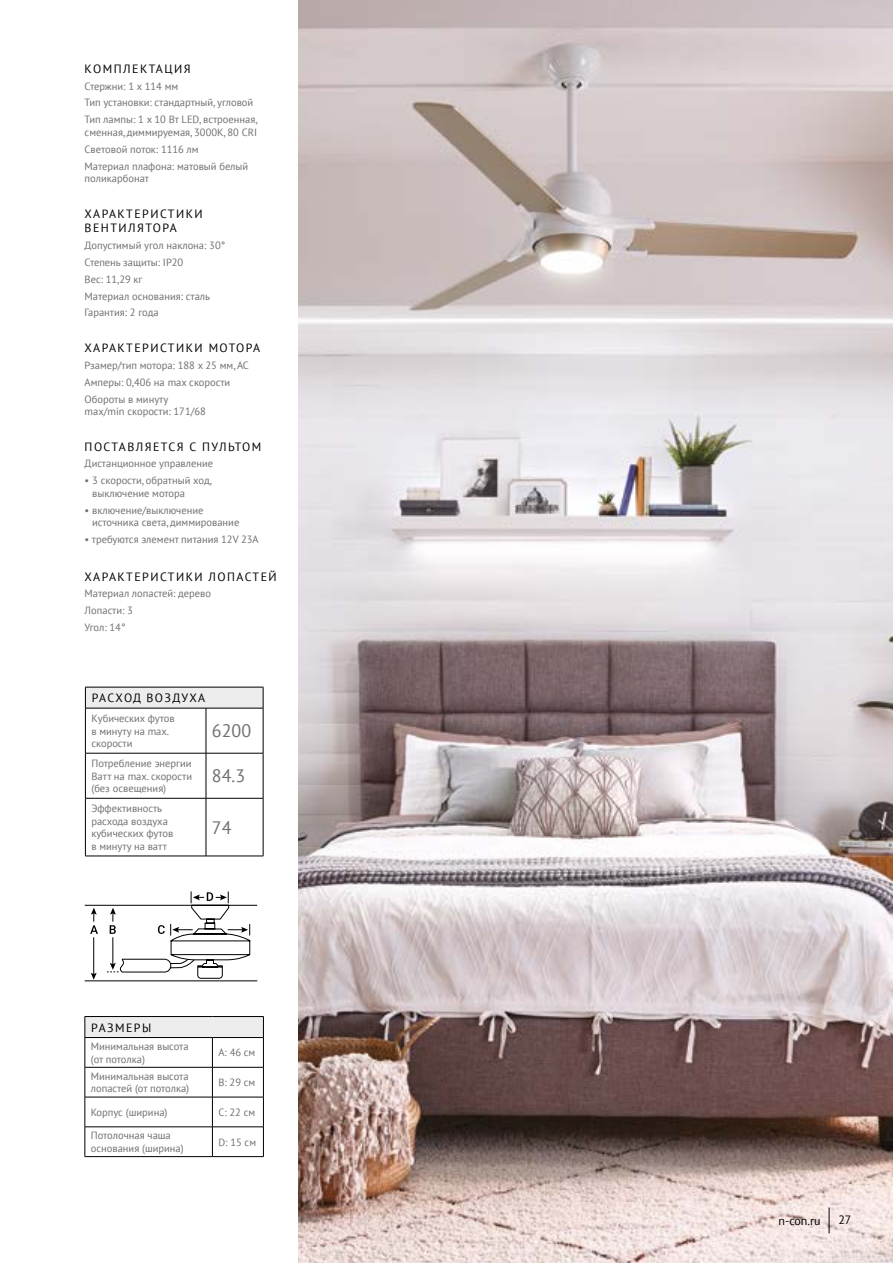
<style>
.page{position:relative;width:893px;height:1263px;background:#fff}
.page>*{position:absolute;margin:0;border:0;box-sizing:border-box;transform-origin:0 0}
.t1{font:18px "PT Sans";color:#706f6f}
.t2{font:12px/14.4px "PT Sans";letter-spacing:.12em;color:#000}
.t3{font:12px "PT Sans";letter-spacing:.1em;color:#000}
.t4{font:10.5px/12.6px "PT Sans";color:#706f6f}
</style>
<div class="page">
<img style="left:298px;top:0;width:595px;height:1263px">
<svg style="left:829px;top:1207px;width:1px;height:26px"></svg>
<div style="left:85px;top:1016px;width:178px;height:21px;background:#ededed"></div>
<svg style="left:212px;top:1038px;width:1px;height:29px"></svg>
<hr style="left:85px;top:1067px;width:127px;height:1px;background:#000">
<hr style="left:85px;top:1067px;width:1px;height:30px;background:#000">
<hr style="left:212px;top:1067px;width:52px;height:1px;background:#000">
<hr style="left:212px;top:1067px;width:1px;height:30px;background:#000">
<hr style="left:263px;top:1067px;width:1px;height:30px;background:#000">
<hr style="left:85px;top:1097px;width:127px;height:1px;background:#000">
<hr style="left:85px;top:1097px;width:1px;height:30px;background:#000">
<hr style="left:212px;top:1097px;width:52px;height:1px;background:#000">
<hr style="left:212px;top:1097px;width:1px;height:30px;background:#000">
<hr style="left:263px;top:1097px;width:1px;height:30px;background:#000">
<hr style="left:85px;top:1126px;width:127px;height:1px;background:#000">
<svg style="left:85px;top:1127px;width:1px;height:29px"></svg>
<hr style="left:212px;top:1126px;width:52px;height:1px;background:#000">
<svg style="left:212px;top:1127px;width:1px;height:29px"></svg>
<svg style="left:263px;top:1127px;width:1px;height:29px"></svg>
<hr style="left:85px;top:1156px;width:127px;height:1px;background:#000">
<hr style="left:212px;top:1156px;width:52px;height:1px;background:#000">
<hr style="left:85px;top:1016px;width:127px;height:1px;background:#000">
<svg style="left:85px;top:1017px;width:1px;height:50px"></svg>
<hr style="left:212px;top:1016px;width:52px;height:1px;background:#000">
<svg style="left:263px;top:1017px;width:1px;height:50px"></svg>
<hr style="left:85px;top:1037px;width:127px;height:1px;background:#000">
<hr style="left:212px;top:1037px;width:52px;height:1px;background:#000">
<div style="left:85px;top:687px;width:178px;height:21px;background:#ededed"></div>
<hr style="left:85px;top:687px;width:121px;height:1px;background:#000">
<svg style="left:85px;top:687px;width:1px;height:21px"></svg>
<hr style="left:206px;top:687px;width:57px;height:1px;background:#000">
<svg style="left:263px;top:687px;width:1px;height:21px"></svg>
<hr style="left:85px;top:708px;width:121px;height:1px;background:#000">
<hr style="left:85px;top:708px;width:1px;height:45px;background:#000">
<hr style="left:206px;top:708px;width:57px;height:1px;background:#000">
<hr style="left:206px;top:708px;width:1px;height:45px;background:#000">
<hr style="left:263px;top:708px;width:1px;height:45px;background:#000">
<hr style="left:85px;top:753px;width:121px;height:1px;background:#000">
<hr style="left:85px;top:753px;width:1px;height:45px;background:#000">
<hr style="left:206px;top:753px;width:57px;height:1px;background:#000">
<hr style="left:206px;top:753px;width:1px;height:45px;background:#000">
<hr style="left:263px;top:753px;width:1px;height:45px;background:#000">
<hr style="left:85px;top:798px;width:121px;height:1px;background:#000">
<hr style="left:85px;top:798px;width:1px;height:58px;background:#000">
<hr style="left:206px;top:798px;width:57px;height:1px;background:#000">
<hr style="left:206px;top:798px;width:1px;height:58px;background:#000">
<hr style="left:263px;top:798px;width:1px;height:58px;background:#000">
<hr style="left:85px;top:856px;width:121px;height:1px;background:#000">
<hr style="left:206px;top:856px;width:57px;height:1px;background:#000">
<svg style="left:84px;top:891px;width:174px;height:90px"></svg>
<p class="t2" style="left:85px;top:61px;width:107px">КОМПЛЕКТАЦИЯ</p>
<p class="t4" style="left:85px;top:77px;width:174px;line-height:16.8px">Стержни: 1 x 114 мм<br>Тип установки: стандартный, угловой<br>Тип лампы: 1 x 10 Вт LED, встроенная,</p>
<p class="t4" style="left:85px;top:124px;width:174px;line-height:16.8px">сменная, диммируемая, 3000K, 80 CRI<br>Световой поток: 1116 лм<br>Материал плафона: матовый белый</p>
<p class="t4" style="left:85px;top:172px;width:66px">поликарбонат</p>
<p class="t2" style="left:85px;top:206px;width:119px">ХАРАКТЕРИСТИКИ<br>ВЕНТИЛЯТОРА</p>
<p class="t4" style="left:85px;top:237px;width:142px;line-height:16.8px">Допустимый угол наклона: 30°<br>Степень защиты: IP20<br>Вес: 11,29 кг<br>Материал основания: cталь<br>Гарантия: 2 года</p>
<p class="t2" style="left:85px;top:340px;width:177px">ХАРАКТЕРИСТИКИ МОТОРА</p>
<p class="t4" style="left:85px;top:356px;width:166px;line-height:16.8px">Рзамер/тип мотора: 188 х 25 мм, AC<br>Амперы: 0,406 на max скорости<br>Обороты в минуту</p>
<p class="t4" style="left:85px;top:405px;width:123px">max/min скорости: 171/68</p>
<p class="t2" style="left:85px;top:439px;width:178px">ПОСТАВЛЯЕТСЯ С ПУЛЬТОМ</p>
<p class="t4" style="left:85px;top:457px;width:130px">Дистанционное управление</p>
<p class="t4" style="left:92px;top:474px;width:121px;text-indent:-8px">• 3 скорости, обратный ход, выключение мотора</p>
<p class="t4" style="left:92px;top:503px;width:149px;text-indent:-8px">• включение/выключение источника света, диммирование</p>
<p class="t4" style="left:85px;top:533px;width:176px">• требуются элемент питания 12V 23A</p>
<p class="t2" style="left:85px;top:569px;width:194px">ХАРАКТЕРИСТИКИ ЛОПАСТЕЙ</p>
<p class="t4" style="left:85px;top:585px;width:128px;line-height:16.8px">Материал лопастей: дерево<br>Лопасти: 3<br>Угол: 14°</p>
<p class="t3" style="left:92px;top:690px;width:115px">РАСХОД ВОЗДУХА</p>
<p class="t4" style="left:91px;top:712px;width:85px">Кубических футов в минуту на max. скорости</p>
<h1 class="t1" style="left:212px;top:719px;width:41px">6200</h1>
<p class="t4" style="left:91px;top:757px;width:102px;text-align:justify">Потребление энергии Ватт на max. скорости (без освещения)</p>
<h1 class="t1" style="left:212px;top:765px;width:35px">84.3</h1>
<p class="t4" style="left:91px;top:802px;width:83px">Эффективность расхода воздуха кубических футов в минуту на ватт</p>
<h1 class="t1" style="left:212px;top:816px;width:21px">74</h1>
<p class="t2" style="left:91px;top:1020px;width:61px">РАЗМЕРЫ</p>
<p class="t4" style="left:91px;top:1040px;width:99px">Минимальная высота (от потолка)</p>
<p class="t4" style="left:218px;top:1046px;width:39px">A: 46 см</p>
<p class="t4" style="left:91px;top:1069px;width:100px">Минимальная высота лопастей (от потолка)</p>
<p class="t4" style="left:218px;top:1076px;width:38px">B: 29 см</p>
<p class="t4" style="left:91px;top:1106px;width:78px">Корпус (ширина)</p>
<p class="t4" style="left:218px;top:1106px;width:38px">C: 22 см</p>
<p class="t4" style="left:91px;top:1129px;width:94px">Потолочная чаша основания (ширина)</p>
<p class="t4" style="left:218px;top:1135px;width:39px">D: 15 см</p>
<p class="t2" style="left:778px;top:1213px;width:44px">n-con.ru</p>
<p class="t2" style="left:838px;top:1212px;width:15px">27</p>
</div>
